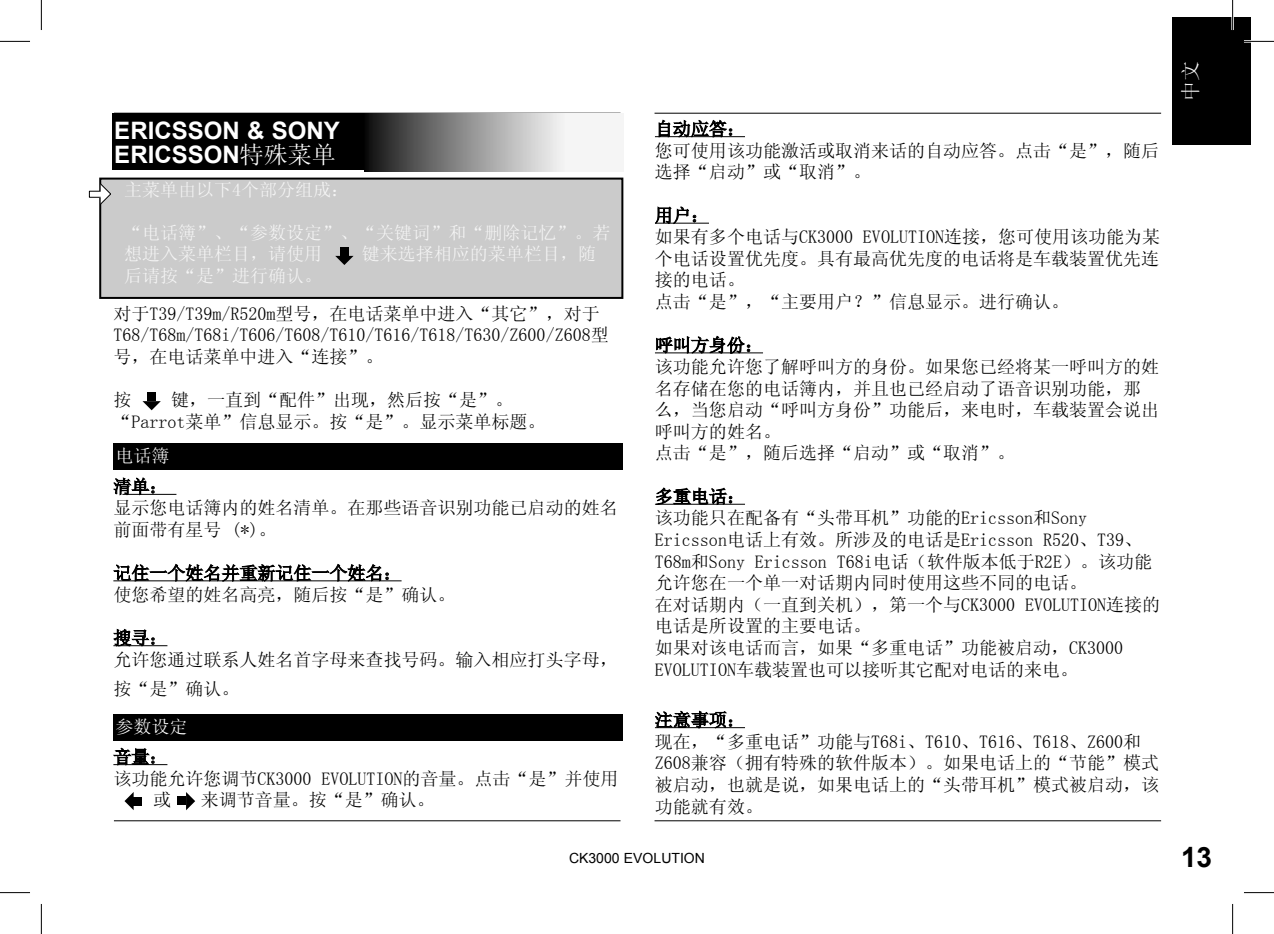
<style>
.page{position:relative;width:1274px;height:934px;background:#fff}
.page>*{position:absolute;margin:0;border:0;box-sizing:border-box;transform-origin:0 0}
.t1{font:700 28px "Arial";color:#000}
.t2{font:700 24px/24px "Arial";color:#fff}
.t3{font:20px "Sim Sun";color:#f5f5f5}
.t4{font:18px/21.6px "Sim Sun";color:#000}
.t5{font:18px/21.6px "Sim Sun";color:#f5f5f5}
.t6{font:18px "Sim Sun";color:#fff}
.t7{font:14px "Arial";color:#000}
.s1{font-family:"Sim Sun";font-weight:400}
</style>
<div class="page">
<div style="left:1171px;top:18px;width:79px;height:127px;background:#000"></div>
<hr style="left:114px;top:820px;width:506px;height:1px;background:#000">
<hr style="left:654px;top:820px;width:506px;height:1px;background:#000">
<hr style="left:654px;top:113px;width:506px;height:1px;background:#000">
<hr style="left:655px;top:136px;width:90px;height:1px;background:#000">
<hr style="left:655px;top:223px;width:54px;height:1px;background:#000">
<hr style="left:655px;top:352px;width:108px;height:1px;background:#000">
<hr style="left:655px;top:503px;width:90px;height:1px;background:#000">
<hr style="left:655px;top:727px;width:90px;height:1px;background:#000">
<svg style="left:658px;top:119px;width:74px;height:19px"></svg>
<svg style="left:655px;top:206px;width:41px;height:18px"></svg>
<svg style="left:655px;top:335px;width:95px;height:19px"></svg>
<svg style="left:655px;top:487px;width:77px;height:18px"></svg>
<svg style="left:655px;top:710px;width:77px;height:19px"></svg>
<hr style="left:122px;top:493px;width:54px;height:1px;background:#000">
<hr style="left:113px;top:580px;width:288px;height:1px;background:#000">
<hr style="left:113px;top:645px;width:54px;height:1px;background:#000">
<hr style="left:113px;top:763px;width:54px;height:1px;background:#000">
<svg style="left:113px;top:477px;width:42px;height:19px"></svg>
<svg style="left:113px;top:563px;width:276px;height:19px"></svg>
<svg style="left:113px;top:628px;width:42px;height:19px"></svg>
<svg style="left:113px;top:747px;width:42px;height:19px"></svg>
<div style="left:113px;top:443px;width:510px;height:26px;background:#000"></div>
<div style="left:112px;top:113px;width:340px;height:57px;background:#000"></div>
<div style="left:100px;top:178px;width:522px;height:120px;background:#cbcbcb"></div>
<div style="left:99px;top:177px;width:524px;height:122px;border:2px solid #000"></div>
<div style="left:89px;top:191px;width:18px;height:7px;border:1px solid #000"></div>
<svg style="left:99px;top:183px;width:12px;height:21px"></svg>
<div style="left:134px;top:796px;width:8px;height:9px;background:#000"></div>
<svg style="left:124px;top:792px;width:10px;height:17px"></svg>
<div style="left:177px;top:796px;width:9px;height:8px;background:#000"></div>
<svg style="left:186px;top:792px;width:9px;height:17px"></svg>
<svg style="left:364px;top:113px;width:201px;height:58px;background:#888"></svg>
<div style="left:340px;top:247px;width:9px;height:9px;background:#000"></div>
<svg style="left:335px;top:256px;width:18px;height:9px"></svg>
<div style="left:148px;top:392px;width:8px;height:9px;background:#000"></div>
<svg style="left:142px;top:401px;width:19px;height:9px"></svg>
<div style="left:113px;top:713px;width:510px;height:27px;background:#000"></div>
<hr style="left:1243px;top:40px;width:30px;height:3px;background:#fff">
<hr style="left:1231px;top:0;width:2px;height:30px;background:#fff">
<hr style="left:0;top:41px;width:30px;height:1px;background:#000">
<hr style="left:1243px;top:41px;width:30px;height:1px;background:#000">
<hr style="left:0;top:891px;width:30px;height:1px;background:#000">
<hr style="left:1243px;top:891px;width:30px;height:1px;background:#000">
<hr style="left:41px;top:0;width:1px;height:30px;background:#000">
<hr style="left:41px;top:903px;width:1px;height:30px;background:#000">
<hr style="left:1232px;top:0;width:1px;height:30px;background:#000">
<hr style="left:1232px;top:903px;width:1px;height:30px;background:#000">
<h2 class="t2" style="left:114px;top:119px;width:227px">ERICSSON &amp; SONY<br>ERICSSON<span class="s1">特殊菜单</span></h2>
<p class="t5" style="left:124px;top:178px;width:226px">主菜单由以下4个部分组成：</p>
<p class="t5" style="left:124px;top:221px;width:487px">“电话簿”、“参数设定”、“关键词”和“删除记忆”。若想进入菜单栏目，请使用</p>
<p class="t5" style="left:362px;top:243px;width:235px">键来选择相应的菜单栏目，随</p>
<p class="t5" style="left:124px;top:265px;width:199px">后请按“是”进行确认。</p>
<p class="t4" style="left:113px;top:302px;width:497px">对于T39/T39m/R520m型号，在电话菜单中进入“其它”，对于<br>T68/T68m/T68i/T606/T608/T610/T616/T618/T630/Z600/Z608型号，在电话菜单中进入“连接”。</p>
<p class="t4" style="left:113px;top:389px;width:19px">按</p>
<p class="t4" style="left:113px;top:389px;width:434px;text-indent:58px">键，一直到“配件”出现，然后按“是”。“Parrot菜单”信息显示。按“是”。显示菜单标题。</p>
<p class="t6" style="left:115px;top:446px;width:55px">电话簿</p>
<p class="t4" style="left:113px;top:475px;width:506px">清单：<br>显示您电话簿内的姓名清单。在那些语音识别功能已启动的姓名前面带有星号 (*)。</p>
<p class="t4" style="left:113px;top:562px;width:343px">记住一个姓名并重新记住一个姓名：<br>使您希望的姓名高亮，随后按“是”确认。</p>
<p class="t4" style="left:113px;top:644px;width:506px;line-height:28.8px">允许您通过联系人姓名首字母来查找号码。输入相应打头字母，按“是”确认。</p>
<p class="t6" style="left:115px;top:717px;width:73px">参数设定</p>
<p class="t4" style="left:153px;top:767px;width:467px;text-indent:-40px">该功能允许您调节CK3000 EVOLUTION的音量。点击“是”并使用或</p>
<p class="t4" style="left:201px;top:788px;width:235px">来调节音量。按“是”确认。</p>
<p class="t4" style="left:655px;top:118px;width:505px">自动应答：<br>您可使用该功能激活或取消来话的自动应答。点击“是”，随后选择“启动”或“取消”。</p>
<p class="t4" style="left:655px;top:204px;width:506px">用户：<br>如果有多个电话与CK3000 EVOLUTION连接，您可使用该功能为某个电话设置优先度。具有最高优先度的电话将是车载装置优先连接的电话。<br>点击“是”，“主要用户？”信息显示。进行确认。</p>
<p class="t4" style="left:655px;top:334px;width:505px">呼叫方身份：<br>该功能允许您了解呼叫方的身份。如果您已经将某一呼叫方的姓名存储在您的电话簿内，并且也已经启动了语音识别功能，那么，当您启动“呼叫方身份”功能后，来电时，车载装置会说出呼叫方的姓名。<br>点击“是”，随后选择“启动”或“取消”。</p>
<p class="t4" style="left:655px;top:485px;width:506px">多重电话：<br>该功能只在配备有“头带耳机”功能的Ericsson和Sony<br>Ericsson电话上有效。所涉及的电话是Ericsson R520、T39、<br>T68m和Sony Ericsson T68i电话（软件版本低于R2E）。该功能允许您在一个单一对话期内同时使用这些不同的电话。<br>在对话期内（一直到关机），第一个与CK3000 EVOLUTION连接的电话是所设置的主要电话。<br>如果对该电话而言，如果“多重电话”功能被启动，CK3000<br>EVOLUTION车载装置也可以接听其它配对电话的来电。</p>
<p class="t4" style="left:655px;top:708px;width:505px">注意事项：<br>现在，“多重电话”功能与T68i、T610、T616、T618、Z600和<br>Z608兼容（拥有特殊的软件版本）。如果电话上的“节能”模式被启动，也就是说，如果电话上的“头带耳机”模式被启动，该功能就有效。</p>
<p class="t3" style="left:1180px;top:101px;width:41px;rotate:-90deg">中文</p>
<p class="t7" style="left:569px;top:848px;width:137px">CK3000 EVOLUTION</p>
<h1 class="t1" style="left:1180px;top:838px;width:33px">13</h1>
</div>
